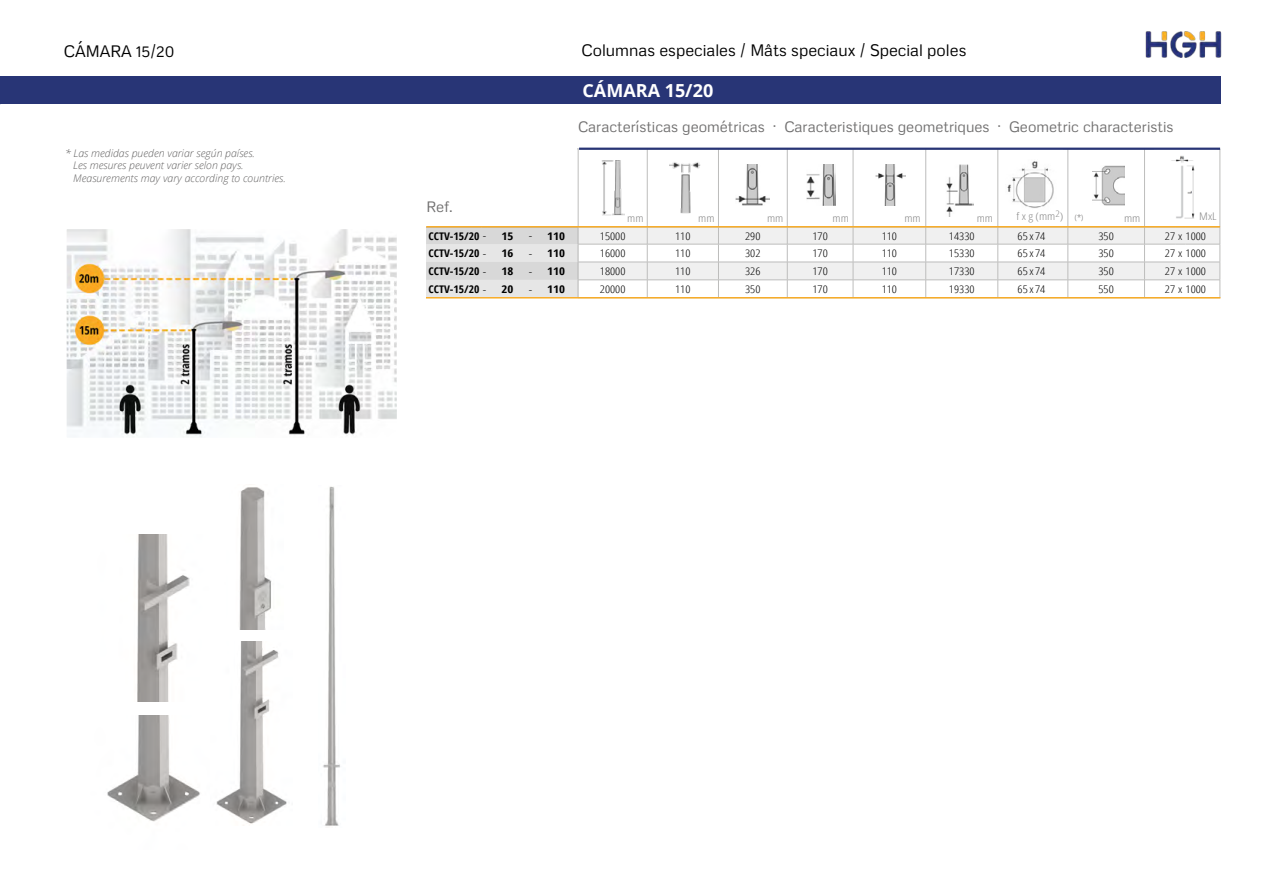
<style>
.page{position:relative;width:1263px;height:893px;background:#fff}
.page>*{position:absolute;margin:0;border:0;box-sizing:border-box;transform-origin:0 0}
.t1{font:700 18px "Open Sans";color:#fff}
.t2{font:16.5px "Metrophobic";color:#000}
.t3{font:15px "Metrophobic";color:#706f6f}
.t4{font:300 condensed 10.5px "Open Sans";color:#000;scale:1.22 1}
.t5{font:italic 300 10.5px/12.6px "Open Sans";color:#646363}
.t6{font:700 condensed 10.5px "Open Sans";color:#000;scale:1.1 1}
.t7{font:700 condensed 10.5px "Open Sans";color:#000;scale:1.22 1}
.t8{font:300 condensed 10.5px "Open Sans";color:#878787;scale:1.23 1}
.t9{font:300 condensed 9px "Open Sans";color:#878787;scale:1.23 1}
.t10{font:300 7.5px "Open Sans";color:#646363}
.s1{font-size:10.5px}
.s2{font-family:"Minion Pro";font-weight:400;font-stretch:normal}
</style>
<div class="page">
<img style="left:107px;top:715px;width:93px;height:107px">
<img style="left:137px;top:534px;width:53px;height:168px">
<hr style="left:787px;top:149px;width:1px;height:78px;background:#bdbdbc">
<hr style="left:853px;top:149px;width:1px;height:78px;background:#bdbdbc">
<hr style="left:925px;top:149px;width:1px;height:78px;background:#bdbdbc">
<hr style="left:997px;top:149px;width:1px;height:78px;background:#bdbdbc">
<hr style="left:534px;top:149px;width:44px;height:1px;background:#bdbdbc">
<hr style="left:1067px;top:149px;width:1px;height:78px;background:#bdbdbc">
<hr style="left:1144px;top:149px;width:1px;height:78px;background:#bdbdbc">
<hr style="left:1220px;top:149px;width:1px;height:78px;background:#bdbdbc">
<hr style="left:647px;top:149px;width:1px;height:78px;background:#bdbdbc">
<hr style="left:578px;top:149px;width:1px;height:78px;background:#bdbdbc">
<hr style="left:718px;top:149px;width:1px;height:78px;background:#bdbdbc">
<svg style="left:426px;top:227px;width:795px;height:71px"></svg>
<div style="left:397px;top:142px;width:180px;height:17px;background:#fff"></div>
<div style="left:427px;top:228px;width:151px;height:69px;background:linear-gradient(to right,#dfdfdf,#dfdfdf)"></div>
<hr style="left:426px;top:297px;width:794px;height:2px;background:#f8ac27">
<hr style="left:579px;top:148px;width:641px;height:2px;background:#283576">
<hr style="left:426px;top:226px;width:794px;height:2px;background:#f8ac27">
<img style="left:1092px;top:165px;width:33px;height:40px">
<img style="left:1171px;top:155px;width:24px;height:64px">
<img style="left:601px;top:160px;width:23px;height:56px">
<img style="left:670px;top:162px;width:31px;height:51px">
<img style="left:736px;top:165px;width:33px;height:40px">
<img style="left:806px;top:165px;width:30px;height:40px">
<img style="left:876px;top:165px;width:29px;height:40px">
<img style="left:946px;top:164px;width:28px;height:52px">
<div style="left:1px;top:76px;width:1219px;height:28px;background:#283576"></div>
<img style="left:1145px;top:31px;width:77px;height:27px">
<img style="left:68px;top:230px;width:328px;height:207px">
<img style="left:1007px;top:161px;width:47px;height:47px">
<img style="left:323px;top:486px;width:17px;height:340px">
<img style="left:216px;top:641px;width:71px;height:185px">
<img style="left:239px;top:487px;width:33px;height:143px">
<h2 class="t2" style="left:64px;top:41px;width:112px">CÁMARA 15/20</h2>
<p class="t5" style="left:73px;top:146px;width:214px;text-indent:-8px">* Las medidas pueden variar según países.<br>Les mesures peuvent varier selon pays.<br>Measurements may vary according to countries.</p>
<h2 class="t2" style="left:581px;top:40px;width:386px">Columnas especiales / Mâts speciaux / Special poles</h2>
<h1 class="t1" style="left:582px;top:77px;width:132px">CÁMARA 15/20</h1>
<h3 class="t3" style="left:427px;top:197px;width:28px">Ref.</h3>
<h3 class="t3" style="left:578px;top:117px;width:597px">Características geométricas · Caracteristiques geometriques · Geometric characteristis</h3>
<p class="t9" style="left:1055px;top:208px;width:8px">2<span class="s1">)</span></p>
<p class="t8" style="left:627px;top:211px;width:15px">mm</p>
<p class="t8" style="left:698px;top:211px;width:15px">mm</p>
<p class="t8" style="left:767px;top:211px;width:15px">mm</p>
<p class="t8" style="left:832px;top:211px;width:15px">mm</p>
<p class="t8" style="left:904px;top:211px;width:15px">mm</p>
<p class="t8" style="left:977px;top:211px;width:15px">mm</p>
<p class="t8" style="left:1016px;top:209px;width:33px">f x g (mm</p>
<p class="t8" style="left:1124px;top:211px;width:15px">mm</p>
<p class="t8" style="left:1199px;top:209px;width:16px">MxL</p>
<p class="t10" style="left:1075px;top:213px;width:10px">(*)</p>
<p class="t6" style="left:428px;top:228px;width:54px">CCTV-15/20 <span class="s2">-</span></p>
<p class="t7" style="left:502px;top:228px;width:11px">15</p>
<p class="t7" style="left:529px;top:228px;width:31px"><span class="s2">-</span> 110</p>
<p class="t4" style="left:600px;top:229px;width:22px">15000</p>
<p class="t4" style="left:675px;top:229px;width:14px">110</p>
<p class="t4" style="left:745px;top:229px;width:14px">290</p>
<p class="t4" style="left:812px;top:229px;width:14px">170</p>
<p class="t4" style="left:882px;top:229px;width:14px">110</p>
<p class="t4" style="left:949px;top:229px;width:23px">14330</p>
<p class="t4" style="left:1017px;top:229px;width:24px">65x74</p>
<p class="t4" style="left:1098px;top:229px;width:14px">350</p>
<p class="t4" style="left:1165px;top:229px;width:35px">27 x 1000</p>
<p class="t6" style="left:428px;top:246px;width:54px">CCTV-15/20 <span class="s2">-</span></p>
<p class="t7" style="left:502px;top:246px;width:11px">16</p>
<p class="t7" style="left:529px;top:246px;width:31px"><span class="s2">-</span> 110</p>
<p class="t4" style="left:600px;top:246px;width:22px">16000</p>
<p class="t4" style="left:675px;top:246px;width:14px">110</p>
<p class="t4" style="left:745px;top:246px;width:14px">302</p>
<p class="t4" style="left:812px;top:246px;width:14px">170</p>
<p class="t4" style="left:882px;top:246px;width:14px">110</p>
<p class="t4" style="left:949px;top:246px;width:23px">15330</p>
<p class="t4" style="left:1017px;top:246px;width:24px">65x74</p>
<p class="t4" style="left:1098px;top:246px;width:14px">350</p>
<p class="t4" style="left:1165px;top:246px;width:35px">27 x 1000</p>
<p class="t6" style="left:428px;top:264px;width:54px">CCTV-15/20 <span class="s2">-</span></p>
<p class="t7" style="left:502px;top:264px;width:11px">18</p>
<p class="t7" style="left:529px;top:264px;width:31px"><span class="s2">-</span> 110</p>
<p class="t4" style="left:600px;top:264px;width:22px">18000</p>
<p class="t4" style="left:675px;top:264px;width:14px">110</p>
<p class="t4" style="left:745px;top:264px;width:14px">326</p>
<p class="t4" style="left:812px;top:264px;width:14px">170</p>
<p class="t4" style="left:882px;top:264px;width:14px">110</p>
<p class="t4" style="left:949px;top:264px;width:23px">17330</p>
<p class="t4" style="left:1017px;top:264px;width:24px">65x74</p>
<p class="t4" style="left:1098px;top:264px;width:14px">350</p>
<p class="t4" style="left:1165px;top:264px;width:35px">27 x 1000</p>
<p class="t6" style="left:428px;top:282px;width:54px">CCTV-15/20 <span class="s2">-</span></p>
<p class="t7" style="left:502px;top:282px;width:11px">20</p>
<p class="t7" style="left:529px;top:282px;width:31px"><span class="s2">-</span> 110</p>
<p class="t4" style="left:600px;top:282px;width:22px">20000</p>
<p class="t4" style="left:675px;top:282px;width:14px">110</p>
<p class="t4" style="left:745px;top:282px;width:14px">350</p>
<p class="t4" style="left:812px;top:282px;width:14px">170</p>
<p class="t4" style="left:882px;top:282px;width:14px">110</p>
<p class="t4" style="left:949px;top:282px;width:23px">19330</p>
<p class="t4" style="left:1017px;top:282px;width:24px">65x74</p>
<p class="t4" style="left:1098px;top:282px;width:14px">550</p>
<p class="t4" style="left:1165px;top:282px;width:35px">27 x 1000</p>
</div>
